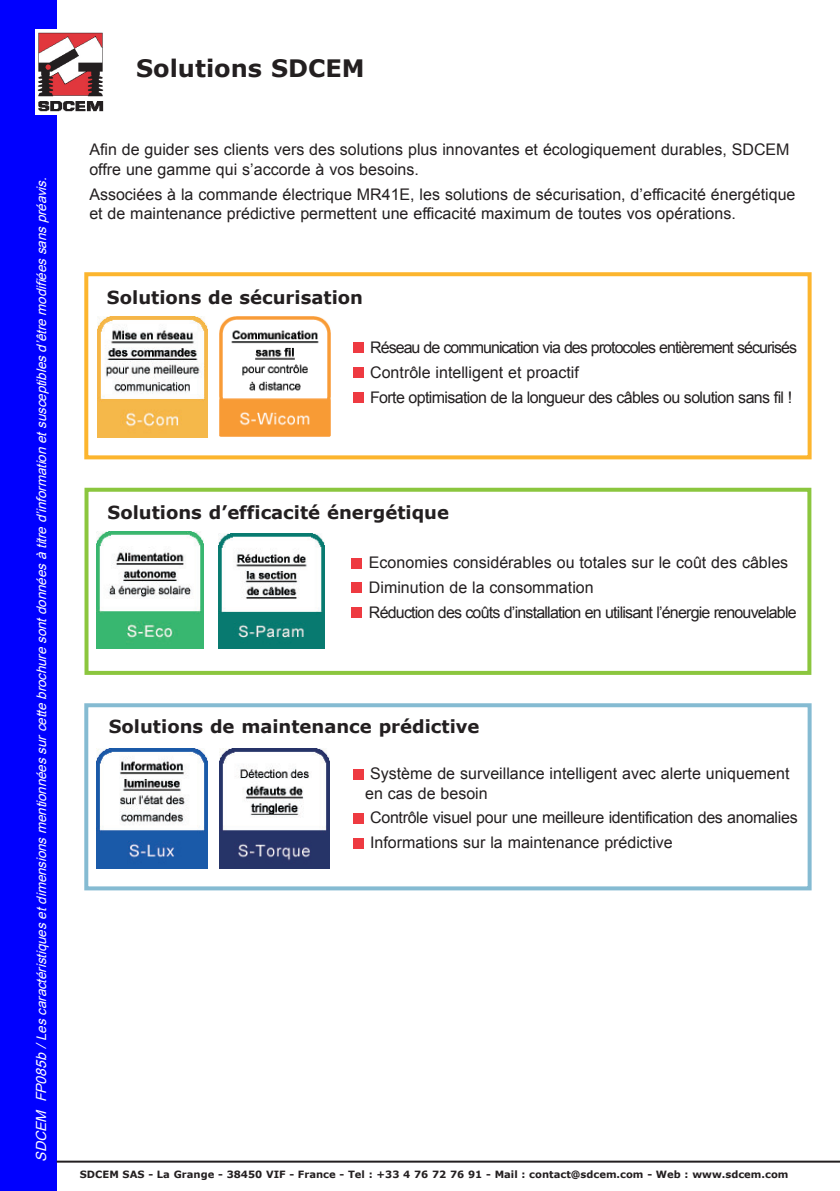
<style>
.page{position:relative;width:840px;height:1191px;background:#fff}
.page>*{position:absolute;margin:0;border:0;box-sizing:border-box;transform-origin:0 0}
.Caract__électriques{font:700 24px "Verdana";color:#231f20}
.Caract__électriques-2{font:700 18px "Verdana";color:#231f20}
.texte_courant{font:16px/19.2px "Arial";color:#231f20}
.texte_courant-2{font:16px "Arial";letter-spacing:-.05em;color:#231f20}
.texte_courant-3{font:16px "Arial";letter-spacing:-.06em;color:#231f20}
.texte_courant-4{font:16px "Arial";letter-spacing:-.04em;color:#231f20}
.texte_courant-5{font:16px "Arial";letter-spacing:-.02em;color:#231f20}
.texte_courant-6{font:italic 13.4px "Arial";color:#fff}
.texte_courant-7{font:700 10px "Verdana";color:#231f20}
.s1{font-size:14px}
</style>
<div class="page">
<div style="left:0;top:0;width:57px;height:1191px;background:#00f"></div>
<img style="left:36px;top:29px;width:68px;height:86px">
<hr style="left:57px;top:1160px;width:782px;height:2px;background:#231f20">
<div style="left:84px;top:272px;width:727px;height:187px;border:4px solid #fcb52e"></div>
<div style="left:84px;top:488px;width:726px;height:187px;border:4px solid #8bc63e"></div>
<div style="left:84px;top:703px;width:727px;height:187px;border:4px solid #85bbd2"></div>
<div style="left:353px;top:343px;width:10px;height:10px;background:#ee3a41"></div>
<div style="left:353px;top:368px;width:10px;height:10px;background:#ee3a41"></div>
<div style="left:353px;top:392px;width:10px;height:10px;background:#ee3a41"></div>
<div style="left:352px;top:558px;width:10px;height:10px;background:#ee3a41"></div>
<div style="left:352px;top:583px;width:10px;height:10px;background:#ee3a41"></div>
<div style="left:352px;top:607px;width:10px;height:11px;background:#ee3a41"></div>
<div style="left:353px;top:769px;width:10px;height:10px;background:#ee3a41"></div>
<div style="left:353px;top:813px;width:10px;height:10px;background:#ee3a41"></div>
<div style="left:353px;top:838px;width:10px;height:10px;background:#ee3a41"></div>
<img style="left:97px;top:532px;width:107px;height:116px">
<img style="left:218px;top:533px;width:106px;height:115px">
<img style="left:96px;top:748px;width:111px;height:120px">
<img style="left:219px;top:748px;width:110px;height:120px">
<img style="left:220px;top:316px;width:110px;height:120px">
<img style="left:97px;top:317px;width:111px;height:120px">
<p class="texte_courant-6" style="left:33px;top:1161px;width:990px;rotate:-90deg"><span class="s1">SDCEM FP085b/</span>Lescaractéristiquesetdimensionsmentionnéessurcettebrochuresontdonnéesàtitred’informationetsusceptiblesd’êtremodifiéessanspréavis.</p>
<p class="Caract__électriques" style="left:136px;top:53px;width:230px">Solutions SDCEM</p>
<p class="texte_courant" style="left:89px;top:140px;width:701px">Afin de guider ses clients vers des solutions plus innovantes et écologiquement durables, SDCEM offre une gamme qui s’accorde à vos besoins.</p>
<p class="texte_courant" style="left:89px;top:184px;width:707px">Associées à la commande électrique MR41E, les solutions de sécurisation, d’efficacité énergétique et de maintenance prédictive permettent une efficacité maximum de toutes vos opérations.</p>
<p class="Caract__électriques-2" style="left:107px;top:285px;width:257px">Solutions de sécurisation</p>
<p class="texte_courant-3" style="left:370px;top:337px;width:428px">Réseau de communication via des protocoles entièrement sécurisés</p>
<p class="texte_courant" style="left:370px;top:363px;width:210px">Contrôle intelligent et proactif</p>
<p class="texte_courant-4" style="left:370px;top:386px;width:423px">Forte optimisation de la longueur des câbles ou solution sans fil !</p>
<p class="Caract__électriques-2" style="left:107px;top:501px;width:343px">Solutions d’efficacité énergétique</p>
<p class="texte_courant" style="left:369px;top:553px;width:420px">Economies considérables ou totales sur le coût des câbles</p>
<p class="texte_courant" style="left:369px;top:578px;width:226px">Diminution de la consommation</p>
<p class="texte_courant-2" style="left:369px;top:601px;width:429px">Réduction des coûts d’installation en utilisant l’énergie renouvelable</p>
<p class="Caract__électriques-2" style="left:109px;top:715px;width:372px">Solutions de maintenance prédictive</p>
<p class="texte_courant" style="left:365px;top:764px;width:425px;text-indent:5px">Système de surveillance intelligent avec alerte uniquement en cas de besoin</p>
<p class="texte_courant-5" style="left:370px;top:807px;width:429px">Contrôle visuel pour une meilleure identification des anomalies</p>
<p class="texte_courant" style="left:370px;top:833px;width:304px">Informations sur la maintenance prédictive</p>
<p class="texte_courant-7" style="left:80px;top:1167px;width:709px">SDCEM SAS - La Grange - 38450 VIF - France - Tel : +33 4 76 72 76 91 - Mail : contact@sdcem.com - Web : www.sdcem.com</p>
</div>
